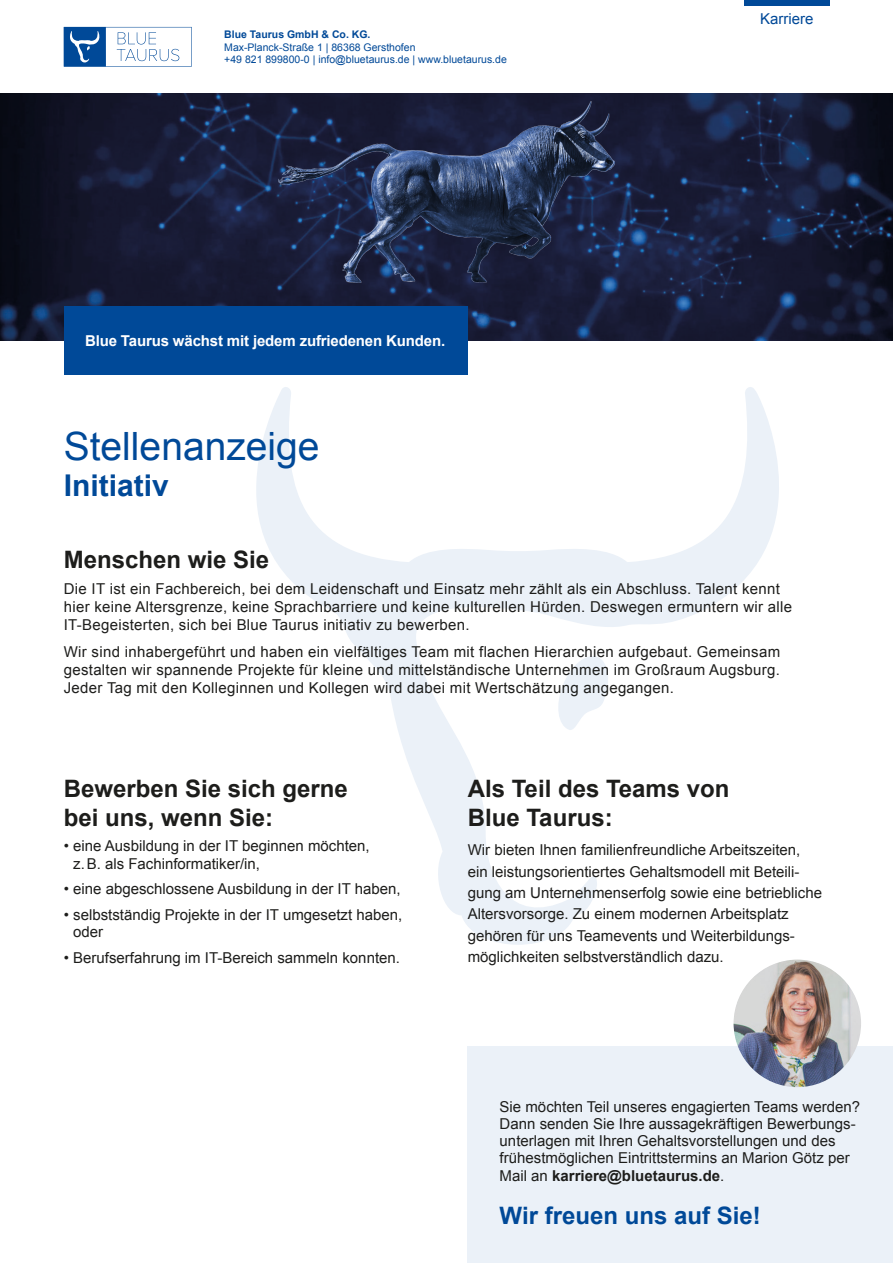
<style>
.page{position:relative;width:893px;height:1263px;background:#fff}
.page>*{position:absolute;margin:0;border:0;box-sizing:border-box;transform-origin:0 0}
.t1{font:39px "Arial";color:#004998}
.t2{font:700 30px "Arial";color:#004998}
.headline1{font:700 24px/28.8px "Arial";color:#1d1d1b}
.aufzählung{font:700 24px/28.8px "Arial";color:#1d1d1b}
.headline1-2{font:700 24px "Arial";color:#004998}
.aufzählung-2{font:15px/17.2px "Arial";color:#1d1d1b}
.aufzählung-3{font:15px/18px "Arial";letter-spacing:.02em;color:#1d1d1b}
.fliesstext{font:700 15px "Arial";letter-spacing:-.01em;color:#fff}
.aufzählung-4{font:15px "Arial";color:#004998}
.t3{font:10.5px "Arial";color:#004998}
.t4{font:700 10.5px "Arial";color:#004998}
.s1{font-weight:700}
</style>
<div class="page">
<svg style="left:256px;top:387px;width:523px;height:558px"></svg>
<svg style="left:64px;top:27px;width:128px;height:40px"></svg>
<img style="left:0;top:94px;width:893px;height:246px">
<img style="left:278px;top:102px;width:336px;height:180px">
<div style="left:468px;top:1046px;width:425px;height:217px;background:#ebf1f8"></div>
<div style="left:744px;top:0;width:85px;height:5px;background:#004998"></div>
<div style="left:64px;top:306px;width:404px;height:68px;background:#004998"></div>
<img style="left:733px;top:959px;width:128px;height:128px;border-radius:64px">
<p class="t4" style="left:224px;top:27px;width:148px">Blue Taurus GmbH &amp; Co. KG.</p>
<p class="t3" style="left:224px;top:40px;width:193px">Max-Planck-Straße 1 | 86368 Gersthofen</p>
<p class="t3" style="left:224px;top:53px;width:284px">+49 821 899800-0 | info@bluetaurus.de | www.bluetaurus.de</p>
<p class="fliesstext" style="left:85px;top:330px;width:362px">Blue Taurus wächst mit jedem zufriedenen Kunden.</p>
<p class="t1" style="left:64px;top:421px;width:257px">Stellenanzeige</p>
<p class="t2" style="left:64px;top:465px;width:107px">Initiativ</p>
<p class="aufzählung-4" style="left:760px;top:9px;width:55px">Karriere</p>
<p class="headline1" style="left:64px;top:546px;width:207px">Menschen wie Sie</p>
<p class="aufzählung-3" style="left:64px;top:580px;width:730px">Die IT ist ein Fachbereich, bei dem Leidenschaft und Einsatz mehr zählt als ein Abschluss. Talent kennt hier keine Altersgrenze, keine Sprachbarriere und keine kulturellen Hürden. Deswegen ermuntern wir alle<br>IT-Begeisterten, sich bei Blue Taurus initiativ zu bewerben.</p>
<p class="aufzählung-2" style="left:64px;top:643px;width:718px;line-height:18px;text-align:justify">Wir sind inhabergeführt und haben ein vielfältiges Team mit flachen Hierarchien aufgebaut. Gemeinsam gestalten wir spannende Projekte für kleine und mittelständische Unternehmen im Großraum Augsburg.<br>Jeder Tag mit den Kolleginnen und Kollegen wird dabei mit Wertschätzung angegangen.</p>
<p class="aufzählung" style="left:64px;top:775px;width:286px">Bewerben Sie sich gerne bei uns, wenn Sie:</p>
<p class="aufzählung-2" style="left:73px;top:837px;width:298px;text-indent:-9px">• eine Ausbildung in der IT beginnen möchten, z.B. als Fachinformatiker/in,</p>
<p class="aufzählung-2" style="left:64px;top:880px;width:338px">• eine abgeschlossene Ausbildung in der IT haben,</p>
<p class="aufzählung-2" style="left:73px;top:906px;width:331px;text-indent:-9px">• selbstständig Projekte in der IT umgesetzt haben, oder</p>
<p class="aufzählung-2" style="left:64px;top:949px;width:338px">• Berufserfahrung im IT-Bereich sammeln konnten.</p>
<p class="headline1" style="left:468px;top:775px;width:263px">Als Teil des Teams von<br>Blue Taurus:</p>
<p class="aufzählung-2" style="left:468px;top:839px;width:356px;line-height:21.3px">Wir bieten Ihnen familienfreundliche Arbeitszeiten, ein leistungsorientiertes Gehaltsmodell mit Beteili&shy;gung am Unternehmenserfolg sowie eine betriebliche Altersvorsorge. Zu einem modernen Arbeitsplatz gehören für uns Teamevents und Weiterbildungs&shy;möglichkeiten selbstverständlich dazu.</p>
<p class="aufzählung-2" style="left:500px;top:1098px;width:362px">Sie möchten Teil unseres engagierten Teams werden?<br>Dann senden Sie Ihre aussagekräftigen Bewerbungs&shy;unterlagen mit Ihren Gehaltsvorstellungen und des frühestmöglichen Eintrittstermins an Marion Götz per Mail an <span class="s1">karriere@bluetaurus.de</span>.</p>
<p class="headline1-2" style="left:500px;top:1200px;width:263px">Wir freuen uns auf Sie!</p>
</div>
